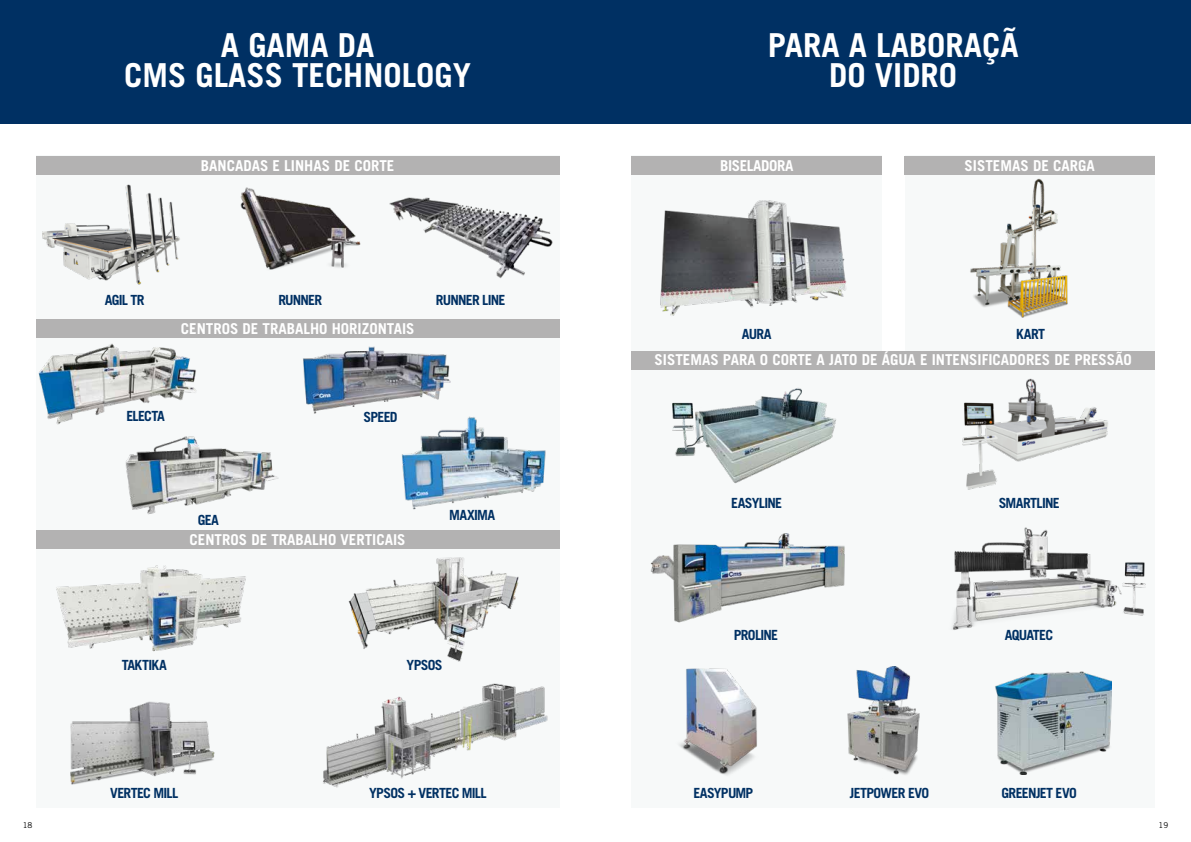
<style>
.page{position:relative;width:1191px;height:842px;background:#fff}
.page>*{position:absolute;margin:0;border:0;box-sizing:border-box;transform-origin:0 0}
.t1{font:700 33px/30.6px "Trade Gothic LT Std";color:#fff;text-align:center}
.t2{font:700 15px "Trade Gothic LT Std";color:#fff}
.t3{font:700 15px "Trade Gothic LT Std";letter-spacing:-.025em;color:#fff}
.t4{font:700 14px "Trade Gothic LT Std";letter-spacing:-.055em;color:#003063}
.t5{font:8px "Trade Gothic LT Std";color:#000}
</style>
<div class="page">
<div style="left:36px;top:156px;width:523px;height:652px;background:#f7f9f9"></div>
<div style="left:631px;top:156px;width:524px;height:652px;background:#f7f9f9"></div>
<div style="left:0;top:0;width:1191px;height:123px;background:#003063"></div>
<img style="left:125px;top:436px;width:154px;height:79px">
<img style="left:303px;top:346px;width:148px;height:68px">
<img style="left:42px;top:184px;width:138px;height:101px">
<img style="left:70px;top:701px;width:145px;height:84px">
<img style="left:56px;top:565px;width:190px;height:87px">
<img style="left:240px;top:187px;width:313px;height:92px">
<img style="left:394px;top:409px;width:152px;height:101px">
<img style="left:323px;top:683px;width:225px;height:105px">
<img style="left:348px;top:557px;width:171px;height:105px">
<img style="left:672px;top:388px;width:164px;height:96px">
<img style="left:952px;top:527px;width:194px;height:103px">
<img style="left:650px;top:533px;width:195px;height:90px">
<img style="left:962px;top:378px;width:146px;height:112px">
<img style="left:679px;top:668px;width:78px;height:107px">
<img style="left:995px;top:671px;width:116px;height:104px">
<img style="left:847px;top:666px;width:73px;height:109px">
<img style="left:38px;top:343px;width:159px;height:82px">
<div style="left:882px;top:147px;width:22px;height:213px;background:#fff"></div>
<img style="left:970px;top:178px;width:98px;height:140px">
<img style="left:660px;top:200px;width:187px;height:116px">
<div style="left:631px;top:351px;width:524px;height:18px;background:#b3b2b2"></div>
<div style="left:36px;top:156px;width:523px;height:18px;background:#b3b2b2"></div>
<div style="left:36px;top:530px;width:523px;height:19px;background:#b3b2b2"></div>
<div style="left:36px;top:320px;width:523px;height:18px;background:#b3b2b2"></div>
<div style="left:904px;top:156px;width:250px;height:18px;background:#b3b2b2"></div>
<div style="left:631px;top:156px;width:251px;height:18px;background:#b3b2b2"></div>
<h1 class="t1" style="left:124px;top:29px;width:348px">A GAMA DA<br>CMS GLASS TECHNOLOGY</h1>
<h1 class="t1" style="left:768px;top:29px;width:252px">PARA A LABORAÇÃ<br>DO VIDRO</h1>
<p class="t2" style="left:201px;top:156px;width:195px">BANCADAS E LINHAS DE CORTE</p>
<p class="t4" style="left:105px;top:291px;width:41px">AGIL TR</p>
<p class="t4" style="left:278px;top:291px;width:45px">RUNNER</p>
<p class="t4" style="left:436px;top:291px;width:71px">RUNNER LINE</p>
<p class="t2" style="left:181px;top:320px;width:235px">CENTROS DE TRABALHO HORIZONTAIS</p>
<p class="t4" style="left:126px;top:407px;width:40px">ELECTA</p>
<p class="t4" style="left:363px;top:408px;width:35px">SPEED</p>
<p class="t4" style="left:198px;top:511px;width:23px">GEA</p>
<p class="t2" style="left:190px;top:530px;width:217px">CENTROS DE TRABALHO VERTICAIS</p>
<p class="t4" style="left:449px;top:507px;width:48px">MAXIMA</p>
<p class="t4" style="left:122px;top:656px;width:47px">TAKTIKA</p>
<p class="t4" style="left:406px;top:656px;width:38px">YPSOS</p>
<p class="t3" style="left:720px;top:156px;width:75px">BISELADORA</p>
<p class="t2" style="left:964px;top:156px;width:132px">SISTEMAS DE CARGA</p>
<p class="t4" style="left:742px;top:325px;width:31px">AURA</p>
<p class="t4" style="left:1016px;top:325px;width:30px">KART</p>
<p class="t2" style="left:654px;top:351px;width:479px">SISTEMAS PARA O CORTE A JATO DE ÁGUA E INTENSIFICADORES DE PRESSÃO</p>
<p class="t4" style="left:731px;top:494px;width:52px">EASYLINE</p>
<p class="t4" style="left:998px;top:494px;width:63px">SMARTLINE</p>
<p class="t4" style="left:734px;top:627px;width:46px">PROLINE</p>
<p class="t4" style="left:1004px;top:627px;width:50px">AQUATEC</p>
<p class="t4" style="left:110px;top:784px;width:70px">VERTEC MILL</p>
<p class="t4" style="left:369px;top:784px;width:119px">YPSOS + VERTEC MILL</p>
<p class="t4" style="left:693px;top:784px;width:61px">EASYPUMP</p>
<p class="t4" style="left:850px;top:784px;width:81px">JETPOWER EVO</p>
<p class="t4" style="left:1001px;top:784px;width:77px">GREENJET EVO</p>
<p class="t5" style="left:23px;top:820px;width:11px">18</p>
<p class="t5" style="left:1158px;top:820px;width:11px">19</p>
</div>
